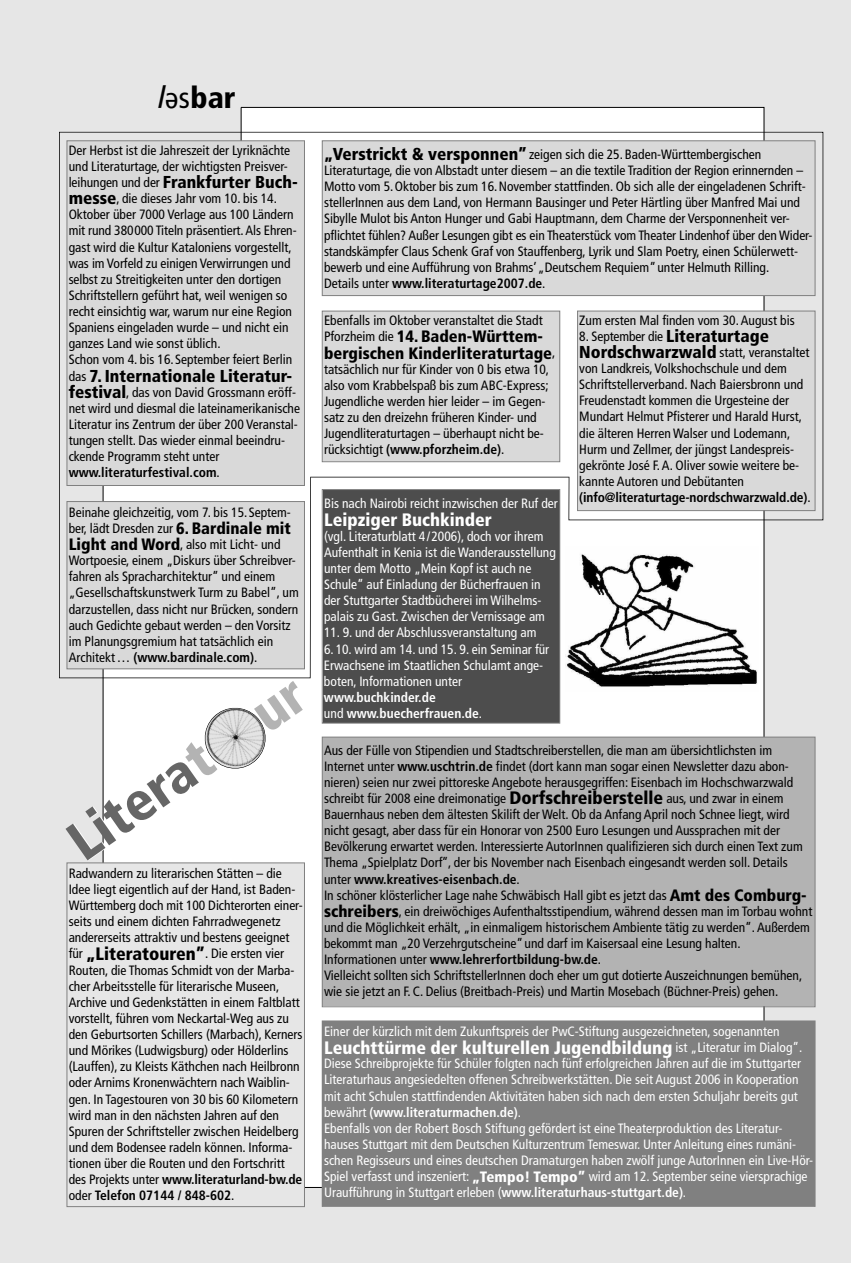
<style>
.page{position:relative;width:851px;height:1263px;background:#fff}
.page>*{position:absolute;margin:0;border:0;box-sizing:border-box;transform-origin:0 0}
.t1{font:900 condensed 55.2px "Frutiger";color:#666}
.t2{font:900 condensed 30px "Frutiger";color:#000}
.t3{font:condensed 30px "Frutiger";color:#000}
.t4{font:900 condensed 18px "Frutiger";color:#fff}
.t5{font:900 condensed 17.25px "Frutiger";color:#000}
.t6{font:900 condensed 16.5px/16px "Frutiger";color:#000}
.t7{font:condensed 13.5px/16px "Frutiger";color:#000}
.t8{font:condensed 13.5px/16px "Frutiger";color:#fff}
.t9{font:700 condensed 13.5px/16px "Frutiger";color:#fff}
.s1{font-family:"Frutiger BQ";font-weight:400;font-style:italic;font-stretch:normal}
.s2{font-weight:400}
.s3{font-weight:400;font-size:13.5px}
.s4{font-weight:900;font-size:17.25px}
.s5{font-weight:700}
.s6{font-weight:900;font-size:16.5px}
.s7{color:#b3b3b3}
.s8{font-weight:900;font-size:18px}
.s9{font-weight:900;font-size:15px}
</style>
<div class="page">
<div style="left:0;top:0;width:850px;height:1263px;background:#e6e6e6"></div>
<div style="left:103px;top:108px;width:660px;height:1079px;background:#fff"></div>
<div style="left:101px;top:89px;width:140px;height:64px;background:#e6e6e6"></div>
<hr style="left:241px;top:107px;width:1px;height:46px;background:#000">
<div style="left:322px;top:490px;width:237px;height:233px;background:#4d4d4d"></div>
<div style="left:67px;top:863px;width:237px;height:343px;background:#e6e6e6"></div>
<div style="left:67px;top:862px;width:238px;height:345px;border:1px solid #808080"></div>
<div style="left:322px;top:1021px;width:492px;height:185px;background:#808080"></div>
<div style="left:322px;top:1020px;width:493px;height:187px;border:1px solid #808080"></div>
<div style="left:322px;top:737px;width:492px;height:269px;background:#b3b3b3"></div>
<div style="left:322px;top:737px;width:493px;height:270px;border:1px solid #808080"></div>
<svg style="left:204px;top:707px;width:62px;height:62px"></svg>
<img style="left:589px;top:678px;width:168px;height:9px">
<svg style="left:59px;top:132px;width:764px;height:546px"></svg>
<div style="left:67px;top:502px;width:237px;height:166px;background:#d9d9d9"></div>
<div style="left:67px;top:501px;width:238px;height:168px;border:1px solid #808080"></div>
<div style="left:67px;top:141px;width:237px;height:344px;background:#d9d9d9"></div>
<div style="left:67px;top:140px;width:238px;height:346px;border:1px solid #808080"></div>
<div style="left:322px;top:141px;width:492px;height:154px;background:#d9d9d9"></div>
<div style="left:322px;top:140px;width:493px;height:156px;border:1px solid #808080"></div>
<div style="left:578px;top:311px;width:236px;height:199px;background:#d9d9d9"></div>
<div style="left:577px;top:311px;width:238px;height:200px;border:1px solid #808080"></div>
<div style="left:322px;top:311px;width:237px;height:150px;background:#d9d9d9"></div>
<div style="left:322px;top:311px;width:238px;height:151px;border:1px solid #808080"></div>
<h2 class="t2" style="left:158px;top:85px;width:79px"><span class="s1">l</span> <span class="s2">s</span>bar</h2>
<h2 class="t3" style="left:178px;top:115px;width:15px;rotate:-180deg">e</h2>
<p class="t7" style="left:69px;top:143px;width:223px">Der Herbst ist die Jahreszeit der Lyriknächte und Literaturtage, der wichtigsten Preisver-</p>
<p class="t5" style="left:69px;top:175px;width:230px"><span class="s3">leihungen und der</span> Frankfurter Buch-</p>
<p class="t7" style="left:69px;top:192px;width:229px"><span class="s4">messe</span>, die dieses Jahr vom 10. bis 14.<br>Oktober über 7000 Verlage aus 100 Ländern mit rund 380000 Titeln präsentiert. Als Ehren&shy;gast wird die Kultur Kataloniens vorgestellt, was im Vorfeld zu einigen Verwirrungen und selbst zu Streitigkeiten unter den dortigen Schriftstellern geführt hat, weil wenigen so recht einsichtig war, warum nur eine Region Spaniens eingeladen wurde – und nicht ein ganzes Land wie sonst üblich.<br>Schon vom 4. bis 16.September feiert Berlin</p>
<p class="t5" style="left:69px;top:369px;width:225px"><span class="s3">das</span> 7. Internationale Literatur-</p>
<p class="t7" style="left:69px;top:385px;width:233px"><span class="s4">festival</span>, das von David Grossmann eröff&shy;net wird und diesmal die lateinamerikanische Literatur ins Zentrum der über 200 Veranstal&shy;tungen stellt. Das wieder einmal beeindru&shy;ckende Programm steht unter <span class="s5">www.literaturfestival.com</span>.</p>
<p class="t7" style="left:69px;top:505px;width:231px">Beinahe gleichzeitig, vom 7. bis 15.Septem&shy;ber, lädt Dresden zur <span class="s6">6. Bardinale mit Light and Word</span>, also mit Licht- und Wortpoesie, einem „Diskurs über Schreibver&shy;fahren als Spracharchitektur” und einem „Gesellschaftskunstwerk Turm zu Babel”, um darzustellen, dass nicht nur Brücken, sondern auch Gedichte gebaut werden – den Vorsitz im Planungsgremium hat tatsächlich ein Architekt … <span class="s5">(www.bardinale.com)</span>.</p>
<h1 class="t1" style="left:61px;top:828px;width:277px;rotate:-35deg">Litera<span class="s7">t ur</span></h1>
<p class="t7" style="left:69px;top:866px;width:235px">Radwandern zu literarischen Stätten – die Idee liegt eigentlich auf der Hand, ist Baden-Württemberg doch mit 100 Dichterorten einer&shy;seits und einem dichten Fahrradwegenetz andererseits attraktiv und bestens geeignet für <span class="s8">„Literatouren”</span>. Die ersten vier Routen, die Thomas Schmidt von der Marba&shy;cher Arbeitsstelle für literarische Museen, Archive und Gedenkstätten in einem Faltblatt vorstellt, führen vom Neckartal-Weg aus zu den Geburtsorten Schillers (Marbach), Kerners und Mörikes (Ludwigsburg) oder Hölderlins (Lauffen), zu Kleists Käthchen nach Heilbronn oder Arnims Kronenwächtern nach Waiblin&shy;gen. In Tagestouren von 30 bis 60 Kilometern wird man in den nächsten Jahren auf den Spuren der Schriftsteller zwischen Heidelberg und dem Bodensee radeln können. Informa&shy;tionen über die Routen und den Fortschritt des Projekts unter <span class="s5">www.literaturland-bw.de </span>oder <span class="s5">Telefon 07144 / 848-602</span>.</p>
<p class="t7" style="left:324px;top:147px;width:490px"><span class="s4">„Verstrickt &amp; versponnen”</span>zeigen sich die 25. Baden-Württembergischen Literaturtage, die von Albstadt unter diesem – an die textile Tradition der Region erinnernden – Motto vom 5.Oktober bis zum 16.November stattfinden. Ob sich alle der eingeladenen Schrift&shy;stellerInnen aus dem Land, von Hermann Bausinger und Peter Härtling über Manfred Mai und Sibylle Mulot bis Anton Hunger und Gabi Hauptmann, dem Charme der Versponnenheit ver&shy;pflichtet fühlen? Außer Lesungen gibt es ein Theaterstück vom Theater Lindenhof über den Wider&shy;standskämpfer Claus Schenk Graf von Stauffenberg, Lyrik und Slam Poetry, einen Schülerwett&shy;bewerb und eine Aufführung von Brahms’„Deutschem Requiem”unter Helmuth Rilling.<br>Details unter <span class="s5">www.literaturtage2007.de</span>.</p>
<p class="t7" style="left:579px;top:313px;width:217px">Zum ersten Mal finden vom 30. August bis</p>
<p class="t7" style="left:579px;top:329px;width:233px">8. September die <span class="s4">Literaturtage Nordschwarzwald</span> statt, veranstaltet von Landkreis, Volkshochschule und dem Schriftstellerverband. Nach Baiersbronn und Freudenstadt kommen die Urgesteine der Mundart Helmut Pfisterer und Harald Hurst, die älteren Herren Walser und Lodemann, Hurm und Zellmer, der jüngst Landespreis&shy;gekrönte José F. A. Oliver sowie weitere be&shy;kannte Autoren und Debütanten <span class="s5">(info@literaturtage-nordschwarzwald.de)</span>.</p>
<p class="t7" style="left:324px;top:313px;width:220px">Ebenfalls im Oktober veranstaltet die Stadt</p>
<p class="t6" style="left:324px;top:330px;width:233px"><span class="s3">Pforzheim die</span> 14. Baden-Württem&shy;bergischen Kinderliteraturtage<span class="s3">,</span></p>
<p class="t7" style="left:324px;top:362px;width:227px">tatsächlich nur für Kinder von 0 bis etwa 10, also vom Krabbelspaß bis zum ABC-Express; Jugendliche werden hier leider – im Gegen&shy;satz zu den dreizehn früheren Kinder- und Jugendliteraturtagen – überhaupt nicht be&shy;rücksichtigt <span class="s5">(www.pforzheim.de)</span>.</p>
<p class="t8" style="left:324px;top:497px;width:235px">Bis nach Nairobi reicht inzwischen der Ruf der</p>
<h3 class="t4" style="left:324px;top:512px;width:169px">Leipziger Buchkinder</h3>
<p class="t8" style="left:324px;top:529px;width:233px">(vgl. Literaturblatt 4/2006), doch vor ihrem Aufenthalt in Kenia ist die Wanderausstellung unter dem Motto „Mein Kopf ist auch ne Schule” auf Einladung der Bücherfrauen in der Stuttgarter Stadtbücherei im Wilhelms&shy;palais zu Gast. Zwischen der Vernissage am</p>
<p class="t8" style="left:324px;top:626px;width:214px">11. 9. und der Abschlussveranstaltung am</p>
<p class="t8" style="left:324px;top:642px;width:227px">6. 10. wird am 14. und 15. 9. ein Seminar für<br>Erwachsene im Staatlichen Schulamt ange&shy;boten, Informationen unter</p>
<p class="t9" style="left:324px;top:690px;width:160px">www.buchkinder.de<br><span class="s2">und</span> www.buecherfrauen.de<span class="s2">.</span></p>
<p class="t7" style="left:324px;top:743px;width:490px">Aus der Fülle von Stipendien und Stadtschreiberstellen, die man am übersichtlichsten im Internet unter <span class="s5">www.uschtrin.de</span> findet (dort kann man sogar einen Newsletter dazu abon&shy;nieren) seien nur zwei pittoreske Angebote herausgegriffen: Eisenbach im Hochschwarzwald schreibt für 2008 eine dreimonatige <span class="s8">Dorfschreiberstelle</span> aus, und zwar in einem Bauernhaus neben dem ältesten Skilift der Welt. Ob da Anfang April noch Schnee liegt, wird nicht gesagt, aber dass für ein Honorar von 2500 Euro Lesungen und Aussprachen mit der Bevölkerung erwartet werden. Interessierte AutorInnen qualifizieren sich durch einen Text zum Thema „Spielplatz Dorf”, der bis November nach Eisenbach eingesandt werden soll. Details unter <span class="s5">www.kreatives-eisenbach.de</span>.<br>In schöner klösterlicher Lage nahe Schwäbisch Hall gibt es jetzt das <span class="s6">Amt des Comburg&shy;schreibers</span>, ein dreiwöchiges Aufenthaltsstipendium, während dessen man im Torbau wohnt und die Möglichkeit erhält, „in einmaligem historischem Ambiente tätig zu werden”. Außerdem bekommt man „20 Verzehrgutscheine”und darf im Kaisersaal eine Lesung halten.<br>Informationen unter <span class="s5">www.lehrerfortbildung-bw.de</span>.<br>Vielleicht sollten sich SchriftstellerInnen doch eher um gut dotierte Auszeichnungen bemühen, wie sie jetzt an F. C. Delius (Breitbach-Preis) und Martin Mosebach (Büchner-Preis) gehen.</p>
<p class="t8" style="left:324px;top:1024px;width:457px">Einer der kürzlich mit dem Zukunftspreis der PwC-Stiftung ausgezeichneten, sogenannten</p>
<h3 class="t4" style="left:324px;top:1040px;width:480px">Leuchttürme der kulturellen Jugendbildung <span class="s3">ist „Literatur im Dialog”.</span></h3>
<p class="t8" style="left:324px;top:1056px;width:490px">Diese Schreibprojekte für Schüler folgten nach fünf erfolgreichen Jahren auf die im Stuttgarter Literaturhaus angesiedelten offenen Schreibwerkstätten. Die seit August 2006 in Kooperation mit acht Schulen stattfindenden Aktivitäten haben sich nach dem ersten Schuljahr bereits gut bewährt <span class="s5">(www.literaturmachen.de)</span>.<br>Ebenfalls von der Robert Bosch Stiftung gefördert ist eine Theaterproduktion des Literatur&shy;hauses Stuttgart mit dem Deutschen Kulturzentrum Temeswar. Unter Anleitung eines rumäni&shy;schen Regisseurs und eines deutschen Dramaturgen haben zwölf junge AutorInnen ein Live-Hör-Spiel verfasst und inszeniert: <span class="s9">„Tempo! Tempo”</span> wird am 12. September seine viersprachige Uraufführung in Stuttgart erleben (<span class="s5">www.literaturhaus-stuttgart.de)</span>.</p>
</div>
